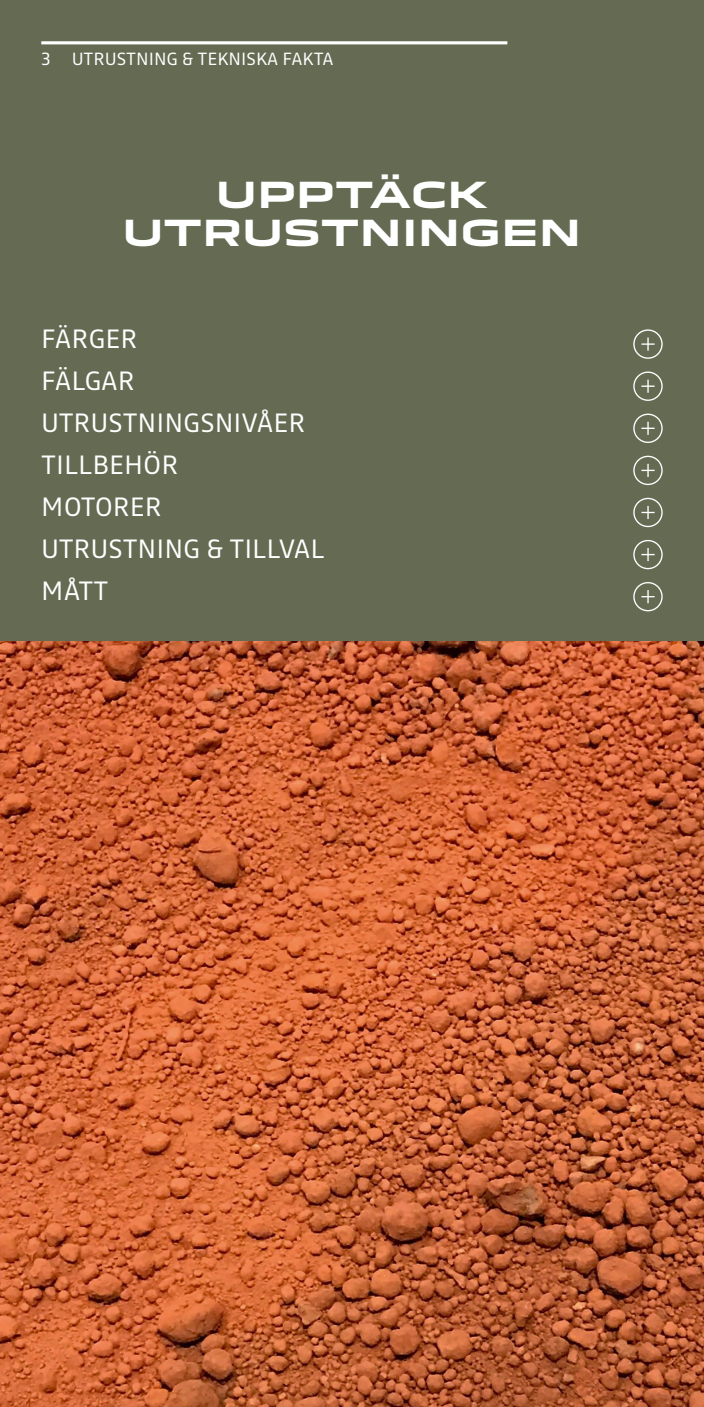
<style>
.page{position:relative;width:704px;height:1407px;background:#fff}
.page>*{position:absolute;margin:0;border:0;box-sizing:border-box;transform-origin:0 0}
.t1{font:700 35px/38.1px "Dacia Block Extended";color:#fff;text-align:center}
.t2{font:26.25px "Read";color:#fff}
.t3{font:17.5px "Read";color:#fff}
</style>
<div class="page">
<div style="left:0;top:0;width:703px;height:641px;background:#646b52"></div>
<img style="left:0;top:641px;width:703px;height:765px">
<hr style="left:41px;top:41px;width:466px;height:3px;background:#fff">
<div style="left:633px;top:329px;width:29px;height:30px;border:1px solid #fff;border-radius:50%"></div>
<svg style="left:641px;top:337px;width:13px;height:13px"></svg>
<div style="left:633px;top:371px;width:29px;height:30px;border:1px solid #fff;border-radius:50%"></div>
<svg style="left:641px;top:379px;width:13px;height:14px"></svg>
<div style="left:633px;top:413px;width:29px;height:30px;border:1px solid #fff;border-radius:50%"></div>
<svg style="left:641px;top:422px;width:13px;height:13px"></svg>
<div style="left:633px;top:455px;width:29px;height:30px;border:1px solid #fff;border-radius:50%"></div>
<svg style="left:641px;top:464px;width:13px;height:13px"></svg>
<div style="left:633px;top:498px;width:29px;height:29px;border:1px solid #fff;border-radius:50%"></div>
<svg style="left:641px;top:506px;width:13px;height:13px"></svg>
<div style="left:633px;top:540px;width:29px;height:29px;border:1px solid #fff;border-radius:50%"></div>
<svg style="left:641px;top:548px;width:13px;height:13px"></svg>
<div style="left:633px;top:582px;width:29px;height:29px;border:1px solid #fff;border-radius:50%"></div>
<svg style="left:641px;top:590px;width:13px;height:13px"></svg>
<p class="t3" style="left:41px;top:46px;width:293px">3 UTRUSTNING &amp; TEKNISKA FAKTA</p>
<h1 class="t1" style="left:122px;top:176px;width:460px">UPPTÄCK<br>UTRUSTNINGEN</h1>
<p class="t2" style="left:41px;top:320px;width:98px">FÄRGER</p>
<p class="t2" style="left:41px;top:362px;width:95px">FÄLGAR</p>
<p class="t2" style="left:41px;top:404px;width:265px">UTRUSTNINGSNIVÅER</p>
<p class="t2" style="left:41px;top:446px;width:138px">TILLBEHÖR</p>
<p class="t2" style="left:41px;top:488px;width:122px">MOTORER</p>
<p class="t2" style="left:41px;top:530px;width:285px">UTRUSTNING &amp; TILLVAL</p>
<p class="t2" style="left:41px;top:573px;width:68px">MÅTT</p>
</div>
